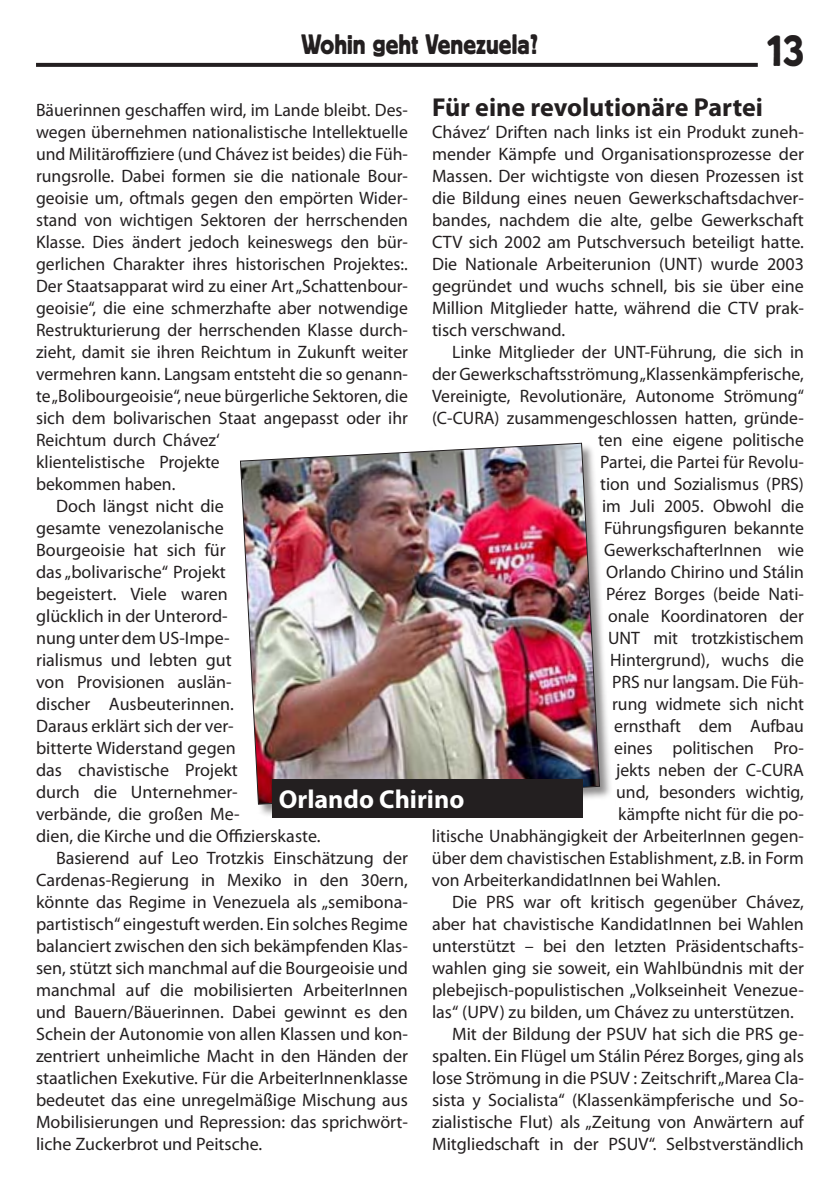
<style>
.page{position:relative;width:840px;height:1191px;background:#fff}
.page>*{position:absolute;margin:0;border:0;box-sizing:border-box;transform-origin:0 0}
.t1{font:44px "Block BE";color:#231f20;scale:.88 1}
.t2{font:28px "Block BE";color:#231f20;scale:.88 1}
.t3{font:700 26px "Myriad Pro";color:#231f20}
.t4{font:700 26px "Myriad Pro";color:#fff}
.t5{font:18px/22px "Myriad Pro";color:#231f20;text-align:justify}
</style>
<div class="page">
<svg style="left:36px;top:63px;width:721px;height:4px;fill:#231f20"></svg>
<div style="left:239px;top:442px;width:379px;height:380px;background:#231f20;opacity:.5"></div>
<img style="left:240px;top:443px;width:359px;height:361px">
<div style="left:272px;top:779px;width:311px;height:38px;background:#231f20"></div>
<svg style="left:275px;top:723px;width:192px;height:99px"></svg>
<h2 class="t2" style="left:301px;top:28px;width:270px">Wohin geht Venezuela?</h2>
<h1 class="t1" style="left:764px;top:26px;width:46px">13</h1>
<p class="t5" style="left:36px;top:99px;width:373px">Bäuerinnen geschaffen wird, im Lande bleibt. Des-</p>
<p class="t5" style="left:36px;top:121px;width:373px">wegen übernehmen nationalistische Intellektuelle</p>
<p class="t5" style="left:36px;top:143px;width:373px">und Militäroffiziere (und Chávez ist beides) die Füh-</p>
<p class="t5" style="left:36px;top:165px;width:373px">rungsrolle. Dabei formen sie die nationale Bour-</p>
<p class="t5" style="left:36px;top:187px;width:373px">geoisie um, oftmals gegen den empörten Wider-</p>
<p class="t5" style="left:36px;top:209px;width:373px">stand von wichtigen Sektoren der herrschenden</p>
<p class="t5" style="left:36px;top:231px;width:373px">Klasse. Dies ändert jedoch keineswegs den bür-</p>
<p class="t5" style="left:36px;top:253px;width:373px">gerlichen Charakter ihres historischen Projektes:.</p>
<p class="t5" style="left:36px;top:275px;width:373px">Der Staatsapparat wird zu einer Art „Schattenbour-</p>
<p class="t5" style="left:36px;top:297px;width:373px">geoisie“, die eine schmerzhafte aber notwendige</p>
<p class="t5" style="left:36px;top:319px;width:373px">Restrukturierung der herrschenden Klasse durch-</p>
<p class="t5" style="left:36px;top:341px;width:373px">zieht, damit sie ihren Reichtum in Zukunft weiter</p>
<p class="t5" style="left:36px;top:363px;width:373px">vermehren kann. Langsam entsteht die so genann-</p>
<p class="t5" style="left:36px;top:385px;width:373px">te „Bolibourgeoisie“, neue bürgerliche Sektoren, die</p>
<p class="t5" style="left:36px;top:407px;width:373px">sich dem bolivarischen Staat angepasst oder ihr</p>
<p class="t5" style="left:36px;top:429px;width:185px">Reichtum durch Chávez‘</p>
<p class="t5" style="left:36px;top:451px;width:185px">klientelistische Projekte</p>
<p class="t5" style="left:36px;top:473px;width:141px">bekommen haben.</p>
<p class="t5" style="left:56px;top:495px;width:169px">Doch längst nicht die</p>
<p class="t5" style="left:36px;top:517px;width:189px">gesamte venezolanische</p>
<p class="t5" style="left:36px;top:539px;width:191px">Bourgeoisie hat sich für</p>
<p class="t5" style="left:36px;top:561px;width:191px">das „bolivarische“ Projekt</p>
<p class="t5" style="left:36px;top:583px;width:193px">begeistert. Viele waren</p>
<p class="t5" style="left:36px;top:605px;width:193px">glücklich in der Unterord-</p>
<p class="t5" style="left:36px;top:627px;width:195px">nung unter dem US-Impe-</p>
<p class="t5" style="left:36px;top:649px;width:197px">rialismus und lebten gut</p>
<p class="t5" style="left:36px;top:671px;width:197px">von Provisionen auslän-</p>
<p class="t5" style="left:36px;top:693px;width:199px">discher Ausbeuterinnen.</p>
<p class="t5" style="left:36px;top:715px;width:199px">Daraus erklärt sich der ver-</p>
<p class="t5" style="left:36px;top:737px;width:201px">bitterte Widerstand gegen</p>
<p class="t5" style="left:36px;top:759px;width:203px">das chavistische Projekt</p>
<p class="t5" style="left:36px;top:781px;width:203px">durch die Unternehmer-</p>
<p class="t5" style="left:36px;top:803px;width:205px">verbände, die großen Me-</p>
<p class="t5" style="left:36px;top:825px;width:286px">dien, die Kirche und die Offizierskaste.</p>
<p class="t5" style="left:56px;top:847px;width:353px">Basierend auf Leo Trotzkis Einschätzung der</p>
<p class="t5" style="left:36px;top:869px;width:373px">Cardenas-Regierung in Mexiko in den 30ern,</p>
<p class="t5" style="left:36px;top:891px;width:373px">könnte das Regime in Venezuela als „semibona-</p>
<p class="t5" style="left:36px;top:913px;width:373px">partistisch“ eingestuft werden. Ein solches Regime</p>
<p class="t5" style="left:36px;top:935px;width:373px">balanciert zwischen den sich bekämpfenden Klas-</p>
<p class="t5" style="left:36px;top:957px;width:373px">sen, stützt sich manchmal auf die Bourgeoisie und</p>
<p class="t5" style="left:36px;top:979px;width:373px">manchmal auf die mobilisierten ArbeiterInnen</p>
<p class="t5" style="left:36px;top:1001px;width:373px">und Bauern/Bäuerinnen. Dabei gewinnt es den</p>
<p class="t5" style="left:36px;top:1023px;width:373px">Schein der Autonomie von allen Klassen und kon-</p>
<p class="t5" style="left:36px;top:1045px;width:373px">zentriert unheimliche Macht in den Händen der</p>
<p class="t5" style="left:36px;top:1067px;width:373px">staatlichen Exekutive. Für die ArbeiterInnenklasse</p>
<p class="t5" style="left:36px;top:1089px;width:373px">bedeutet das eine unregelmäßige Mischung aus</p>
<p class="t5" style="left:36px;top:1111px;width:373px">Mobilisierungen und Repression: das sprichwört-</p>
<p class="t5" style="left:36px;top:1133px;width:228px">liche Zuckerbrot und Peitsche.</p>
<h3 class="t3" style="left:432px;top:90px;width:332px">Für eine revolutionäre Partei</h3>
<p class="t5" style="left:432px;top:121px;width:373px">Chávez‘ Driften nach links ist ein Produkt zuneh&shy;mender Kämpfe und Organisationsprozesse der Massen. Der wichtigste von diesen Prozessen ist die Bildung eines neuen Gewerkschaftsdachver&shy;bandes, nachdem die alte, gelbe Gewerkschaft CTV sich 2002 am Putschversuch beteiligt hatte.<br>Die Nationale Arbeiterunion (UNT) wurde 2003 gegründet und wuchs schnell, bis sie über eine Million Mitglieder hatte, während die CTV prak&shy;tisch verschwand.</p>
<p class="t5" style="left:452px;top:341px;width:353px">Linke Mitglieder der UNT-Führung, die sich in</p>
<p class="t5" style="left:432px;top:363px;width:373px">der Gewerkschaftsströmung „Klassenkämpferische,</p>
<p class="t5" style="left:432px;top:385px;width:373px">Vereinigte, Revolutionäre, Autonome Strömung“</p>
<p class="t5" style="left:432px;top:407px;width:373px">(C-CURA) zusammengeschlossen hatten, gründe-</p>
<p class="t5" style="left:598px;top:429px;width:207px">ten eine eigene politische</p>
<p class="t5" style="left:600px;top:451px;width:205px">Partei, die Partei für Revolu-</p>
<p class="t5" style="left:600px;top:473px;width:205px">tion und Sozialismus (PRS)</p>
<p class="t5" style="left:602px;top:495px;width:203px">im Juli 2005. Obwohl die</p>
<p class="t5" style="left:604px;top:517px;width:201px">Führungsfiguren bekannte</p>
<p class="t5" style="left:604px;top:539px;width:201px">GewerkschafterInnen wie</p>
<p class="t5" style="left:606px;top:561px;width:199px">Orlando Chirino und Stálin</p>
<p class="t5" style="left:606px;top:583px;width:199px">Pérez Borges (beide Nati-</p>
<p class="t5" style="left:608px;top:605px;width:197px">onale Koordinatoren der</p>
<p class="t5" style="left:608px;top:627px;width:197px">UNT mit trotzkistischem</p>
<p class="t5" style="left:609px;top:649px;width:195px">Hintergrund), wuchs die</p>
<p class="t5" style="left:611px;top:671px;width:193px">PRS nur langsam. Die Füh-</p>
<p class="t5" style="left:611px;top:693px;width:193px">rung widmete sich nicht</p>
<p class="t5" style="left:613px;top:715px;width:191px">ernsthaft dem Aufbau</p>
<p class="t5" style="left:613px;top:737px;width:191px">eines politischen Pro-</p>
<p class="t5" style="left:615px;top:759px;width:189px">jekts neben der C-CURA</p>
<p class="t5" style="left:615px;top:781px;width:189px">und, besonders wichtig,</p>
<p class="t5" style="left:617px;top:803px;width:187px">kämpfte nicht für die po-</p>
<p class="t5" style="left:431px;top:825px;width:373px">litische Unabhängigkeit der ArbeiterInnen gegen-</p>
<p class="t5" style="left:431px;top:847px;width:373px">über dem chavistischen Establishment, z.B. in Form</p>
<p class="t5" style="left:431px;top:869px;width:290px">von ArbeiterkandidatInnen bei Wahlen.</p>
<p class="t5" style="left:452px;top:891px;width:353px">Die PRS war oft kritisch gegenüber Chávez,</p>
<p class="t5" style="left:432px;top:913px;width:373px">aber hat chavistische KandidatInnen bei Wahlen</p>
<p class="t5" style="left:432px;top:935px;width:373px">unterstützt – bei den letzten Präsidentschafts-</p>
<p class="t5" style="left:432px;top:957px;width:373px">wahlen ging sie soweit, ein Wahlbündnis mit der</p>
<p class="t5" style="left:432px;top:979px;width:373px">plebejisch-populistischen „Volkseinheit Venezue-</p>
<p class="t5" style="left:432px;top:1001px;width:363px">las“ (UPV) zu bilden, um Chávez zu unterstützen.</p>
<p class="t5" style="left:452px;top:1023px;width:353px">Mit der Bildung der PSUV hat sich die PRS ge-</p>
<p class="t5" style="left:432px;top:1045px;width:373px">spalten. Ein Flügel um Stálin Pérez Borges, ging als</p>
<p class="t5" style="left:432px;top:1067px;width:373px">lose Strömung in die PSUV : Zeitschrift „Marea Cla-</p>
<p class="t5" style="left:432px;top:1089px;width:373px">sista y Socialista“ (Klassenkämpferische und So-</p>
<p class="t5" style="left:432px;top:1111px;width:373px">zialistische Flut) als „Zeitung von Anwärtern auf</p>
<p class="t5" style="left:432px;top:1133px;width:373px">Mitgliedschaft in der PSUV“. Selbstverständlich</p>
<h3 class="t4" style="left:278px;top:782px;width:187px">Orlando Chirino</h3>
</div>
